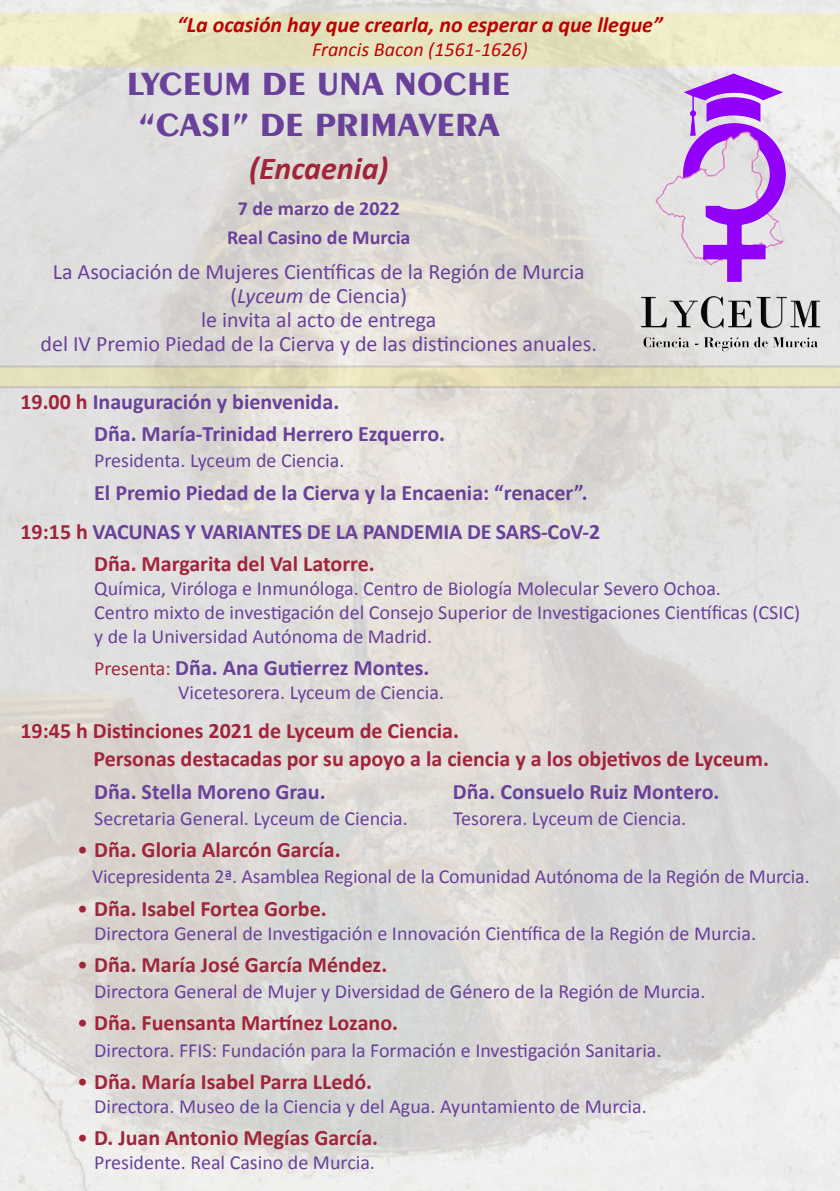
<style>
.page{position:relative;width:840px;height:1191px;background:#fff}
.page>*{position:absolute;margin:0;border:0;box-sizing:border-box;transform-origin:0 0}
.t1{font:700 34px "Exotic 350 BT";color:#69419a}
.t2{font:italic 700 32px "Calibri";color:#a0253b}
.t3{font:700 22px/28px "Calibri";color:#a0253b}
.t4{font:700 22px "Calibri";color:#69419a}
.t5{font:22px "Calibri";color:#69419a}
.t6{font:italic 700 22px "Calibri";color:#c00000}
.t7{font:20px/24px "Calibri";color:#69419a}
.t8{font:700 20px "Calibri";color:#69419a}
.t9{font:italic 20px "Calibri";color:#c00000}
.s1{font-style:italic}
.s2{color:#a0253b}
.s3{font-weight:400;font-size:20px;color:#a0253b}
.s4{font-weight:400}
</style>
<div class="page">
<img style="left:625px;top:69px;width:213px;height:292px">
<div style="left:0;top:13px;width:839px;height:52px;background:linear-gradient(to right,#e7e4bf,#ebe8c4)"></div>
<svg style="left:0;top:365px;width:839px;height:23px;background:#ded9b9"></svg>
<p class="t6" style="left:177px;top:11px;width:486px">“La ocasión hay que crearla, no esperar a que llegue”</p>
<p class="t9" style="left:312px;top:36px;width:217px">Francis Bacon (1561-1626)</p>
<p class="t1" style="left:127px;top:64px;width:385px">LYCEUM DE UNA NOCHE</p>
<p class="t1" style="left:138px;top:105px;width:363px">“CASI” DE PRIMAVERA</p>
<p class="t2" style="left:249px;top:148px;width:141px">(Encaenia)</p>
<p class="t8" style="left:237px;top:195px;width:164px">7 de marzo de 2022</p>
<p class="t8" style="left:227px;top:224px;width:185px">Real Casino de Murcia</p>
<p class="t5" style="left:53px;top:258px;width:533px">La Asociación de Mujeres Científicas de la Región de Murcia</p>
<p class="t5" style="left:230px;top:282px;width:178px">(<span class="s1">Lyceum</span> de Ciencia)</p>
<p class="t5" style="left:201px;top:306px;width:236px">le invita al acto de entrega</p>
<p class="t5" style="left:41px;top:330px;width:557px">del IV Premio Piedad de la Cierva y de las distinciones anuales.</p>
<p class="t4" style="left:20px;top:387px;width:320px"><span class="s2">19.00 h</span> Inauguración y bienvenida.</p>
<p class="t4" style="left:94px;top:420px;width:352px">Dña. María-Trinidad Herrero Ezquerro.</p>
<p class="t7" style="left:94px;top:449px;width:251px">Presidenta. Lyceum de Ciencia.</p>
<p class="t4" style="left:94px;top:478px;width:494px">El Premio Piedad de la Cierva y la Encaenia: “renacer”.</p>
<p class="t4" style="left:20px;top:517px;width:581px"><span class="s2">19:15 h</span> VACUNAS Y VARIANTES DE LA PANDEMIA DE SARS-CoV-2</p>
<p class="t3" style="left:94px;top:549px;width:282px">Dña. Margarita del Val Latorre.</p>
<p class="t7" style="left:94px;top:576px;width:628px">Química, Viróloga e Inmunóloga. Centro de Biología Molecular Severo Ochoa.</p>
<p class="t7" style="left:94px;top:600px;width:707px">Centro mixto de investigación del Consejo Superior de Investigaciones Científicas (CSIC) y de la Universidad Autónoma de Madrid.</p>
<p class="t4" style="left:94px;top:653px;width:336px"><span class="s3">Presenta:</span> Dña. Ana Gutierrez Montes.</p>
<p class="t7" style="left:178px;top:680px;width:267px">Vicetesorera. Lyceum de Ciencia.</p>
<p class="t3" style="left:93px;top:717px;width:676px;text-indent:-73px">19:45 h Distinciones 2021 de Lyceum de Ciencia.<br>Personas destacadas por su apoyo a la ciencia y a los objetivos de Lyceum.</p>
<p class="t4" style="left:94px;top:777px;width:233px">Dña. Stella Moreno Grau.</p>
<p class="t4" style="left:452px;top:777px;width:268px">Dña. Consuelo Ruiz Montero.</p>
<p class="t7" style="left:94px;top:806px;width:315px">Secretaria General. Lyceum de Ciencia.</p>
<p class="t7" style="left:453px;top:806px;width:234px">Tesorera. Lyceum de Ciencia.</p>
<p class="t3" style="left:77px;top:835px;width:265px"><span class="s4">•</span> Dña. Gloria Alarcón García.</p>
<p class="t7" style="left:92px;top:865px;width:718px">Vicepresidenta 2ª. Asamblea Regional de la Comunidad Autónoma de la Región de Murcia.</p>
<p class="t3" style="left:77px;top:894px;width:251px"><span class="s4">•</span> Dña. Isabel Fortea Gorbe.</p>
<p class="t7" style="left:94px;top:921px;width:663px">Directora General de Investigación e Innovación Científica de la Región de Murcia.</p>
<p class="t3" style="left:77px;top:950px;width:311px"><span class="s4">•</span> Dña. María José García Méndez.</p>
<p class="t7" style="left:94px;top:979px;width:612px">Directora General de Mujer y Diversidad de Género de la Región de Murcia.</p>
<p class="t3" style="left:77px;top:1008px;width:322px"><span class="s4">•</span> Dña. Fuensanta Martínez Lozano.</p>
<p class="t7" style="left:94px;top:1038px;width:568px">Directora. FFIS: Fundación para la Formación e Investigación Sanitaria.</p>
<p class="t3" style="left:77px;top:1067px;width:296px"><span class="s4">•</span> Dña. María Isabel Parra LLedó.</p>
<p class="t7" style="left:94px;top:1094px;width:553px">Directora. Museo de la Ciencia y del Agua. Ayuntamiento de Murcia.</p>
<p class="t3" style="left:77px;top:1123px;width:302px"><span class="s4">•</span> D. Juan Antonio Megías García.</p>
<p class="t7" style="left:94px;top:1150px;width:282px">Presidente. Real Casino de Murcia.</p>
</div>
